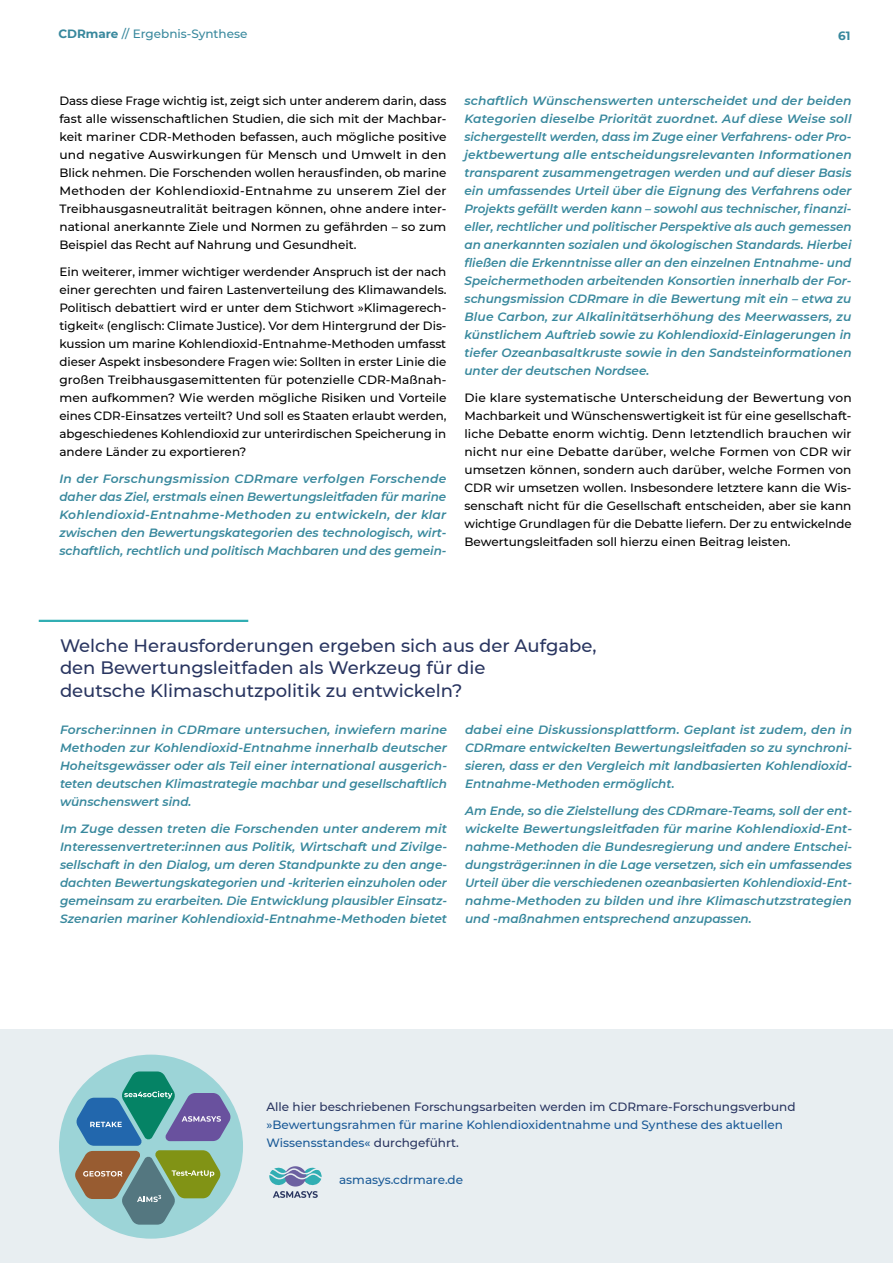
<style>
.page{position:relative;width:893px;height:1263px;background:#fff}
.page>*{position:absolute;margin:0;border:0;box-sizing:border-box;transform-origin:0 0}
.t1{font:500 18px/22.5px "Montserrat";color:#293560}
.t2{font:italic 600 12px/18px "Montserrat";color:#38889d;text-align:justify}
.t3{font:500 12px/18px "Montserrat";color:#000;text-align:justify}
.t4{font:500 12px/18px "Montserrat";color:#1a5a97}
.t5{font:500 12px "Montserrat";color:#293560}
.t6{font:500 12px "Montserrat";color:#38889d}
.t7{font:700 12px "Montserrat";color:#38889d}
.s1{font-weight:700}
.s2{color:#293560}
</style>
<div class="page">
<hr style="left:39px;top:620px;width:209px;height:2px;background:#31aeb3">
<div style="left:0;top:1029px;width:893px;height:234px;background:#e8eef1"></div>
<svg style="left:269px;top:1166px;width:53px;height:32px"></svg>
<div style="left:59px;top:1054px;width:184px;height:185px;background:#9cd4d7;border-radius:50%"></div>
<svg style="left:75px;top:1071px;width:156px;height:153px"></svg>
<p class="t6" style="left:58px;top:26px;width:191px"><span class="s1">CDRmare</span> // Ergebnis-Synthese</p>
<p class="t7" style="left:838px;top:27px;width:14px">61</p>
<p class="t3" style="left:59px;top:91px;width:389px">Dass diese Frage wichtig ist, zeigt sich unter anderem darin, dass fast alle wissenschaftlichen Studien, die sich mit der Machbar&shy;keit mariner CDR-Methoden befassen, auch mögliche positive und negative Auswirkungen für Mensch und Umwelt in den Blick nehmen. Die Forschenden wollen herausfinden, ob marine Methoden der Kohlendioxid-Entnahme zu unserem Ziel der Treibhausgasneutralität beitragen können, ohne andere inter&shy;national anerkannte Ziele und Normen zu gefährden – so zum Beispiel das Recht auf Nahrung und Gesundheit.</p>
<p class="t3" style="left:59px;top:262px;width:389px">Ein weiterer, immer wichtiger werdender Anspruch ist der nach einer gerechten und fairen Lastenverteilung des Klimawandels.<br>Politisch debattiert wird er unter dem Stichwort »Klimagerech&shy;tigkeit« (englisch: Climate Justice). Vor dem Hintergrund der Dis&shy;kussion um marine Kohlendioxid-Entnahme-Methoden umfasst dieser Aspekt insbesondere Fragen wie: Sollten in erster Linie die großen Treibhausgasemittenten für potenzielle CDR-Maßnah&shy;men aufkommen? Wie werden mögliche Risiken und Vorteile eines CDR-Einsatzes verteilt? Und soll es Staaten erlaubt werden, abgeschiedenes Kohlendioxid zur unterirdischen Speicherung in andere Länder zu exportieren?</p>
<p class="t2" style="left:59px;top:469px;width:389px">In der Forschungsmission CDRmare verfolgen Forschende daher das Ziel, erstmals einen Bewertungsleitfaden für marine Kohlendioxid-Entnahme-Methoden zu entwickeln, der klar zwischen den Bewertungskategorien des technologisch, wirt&shy;schaftlich, rechtlich und politisch Machbaren und des gemein-</p>
<p class="t2" style="left:464px;top:91px;width:389px">schaftlich Wünschenswerten unterscheidet und der beiden Kategorien dieselbe Priorität zuordnet. Auf diese Weise soll sichergestellt werden, dass im Zuge einer Verfahrens- oder Pro&shy;jektbewertung alle entscheidungsrelevanten Informationen transparent zusammengetragen werden und auf dieser Basis ein umfassendes Urteil über die Eignung des Verfahrens oder Projekts gefällt werden kann – sowohl aus technischer, finanzi&shy;eller, rechtlicher und politischer Perspektive als auch gemessen an anerkannten sozialen und ökologischen Standards. Hierbei fließen die Erkenntnisse aller an den einzelnen Entnahme- und Speichermethoden arbeitenden Konsortien innerhalb der For&shy;schungsmission CDRmare in die Bewertung mit ein – etwa zu Blue Carbon, zur Alkalinitätserhöhung des Meerwassers, zu künstlichem Auftrieb sowie zu Kohlendioxid-Einlagerungen in tiefer Ozeanbasaltkruste sowie in den Sandsteinformationen unter der deutschen Nordsee.</p>
<p class="t3" style="left:464px;top:388px;width:389px">Die klare systematische Unterscheidung der Bewertung von Machbarkeit und Wünschenswertigkeit ist für eine gesellschaft&shy;liche Debatte enorm wichtig. Denn letztendlich brauchen wir nicht nur eine Debatte darüber, welche Formen von CDR wir umsetzen können, sondern auch darüber, welche Formen von CDR wir umsetzen wollen. Insbesondere letztere kann die Wis&shy;senschaft nicht für die Gesellschaft entscheiden, aber sie kann wichtige Grundlagen für die Debatte liefern. Der zu entwickelnde Bewertungsleitfaden soll hierzu einen Beitrag leisten.</p>
<h1 class="t1" style="left:60px;top:633px;width:538px">Welche Herausforderungen ergeben sich aus der Aufgabe, den Bewertungsleitfaden als Werkzeug für die<br>deutsche Klimaschutzpolitik zu entwickeln?</h1>
<p class="t2" style="left:60px;top:720px;width:389px">Forscher:innen in CDRmare untersuchen, inwiefern marine Methoden zur Kohlendioxid-Entnahme innerhalb deutscher Hoheitsgewässer oder als Teil einer international ausgerich&shy;teten deutschen Klimastrategie machbar und gesellschaftlich wünschenswert sind.</p>
<p class="t2" style="left:60px;top:819px;width:389px">Im Zuge dessen treten die Forschenden unter anderem mit Interessenvertreter:innen aus Politik, Wirtschaft und Zivilge&shy;sellschaft in den Dialog, um deren Standpunkte zu den ange&shy;dachten Bewertungskategorien und -kriterien einzuholen oder gemeinsam zu erarbeiten. Die Entwicklung plausibler Einsatz-Szenarien mariner Kohlendioxid-Entnahme-Methoden bietet</p>
<p class="t2" style="left:465px;top:720px;width:389px">dabei eine Diskussionsplattform. Geplant ist zudem, den in CDRmare entwickelten Bewertungsleitfaden so zu synchroni&shy;sieren, dass er den Vergleich mit landbasierten Kohlendioxid-Entnahme-Methoden ermöglicht.</p>
<p class="t2" style="left:465px;top:801px;width:389px">Am Ende, so die Zielstellung des CDRmare-Teams, soll der ent&shy;wickelte Bewertungsleitfaden für marine Kohlendioxid-Ent&shy;nahme-Methoden die Bundesregierung und andere Entschei&shy;dungsträger:innen in die Lage versetzen, sich ein umfassendes Urteil über die verschiedenen ozeanbasierten Kohlendioxid-Ent&shy;nahme-Methoden zu bilden und ihre Klimaschutzstrategien und -maßnahmen entsprechend anzupassen.</p>
<p class="t5" style="left:266px;top:1098px;width:531px">Alle hier beschriebenen Forschungsarbeiten werden im CDRmare-Forschungsverbund</p>
<p class="t4" style="left:266px;top:1115px;width:518px">»Bewertungsrahmen für marine Kohlendioxidentnahme und Synthese des aktuellen<br>Wissensstandes« <span class="s2">durchgeführt.</span></p>
<p class="t4" style="left:339px;top:1170px;width:126px">asmasys.cdrmare.de</p>
</div>
